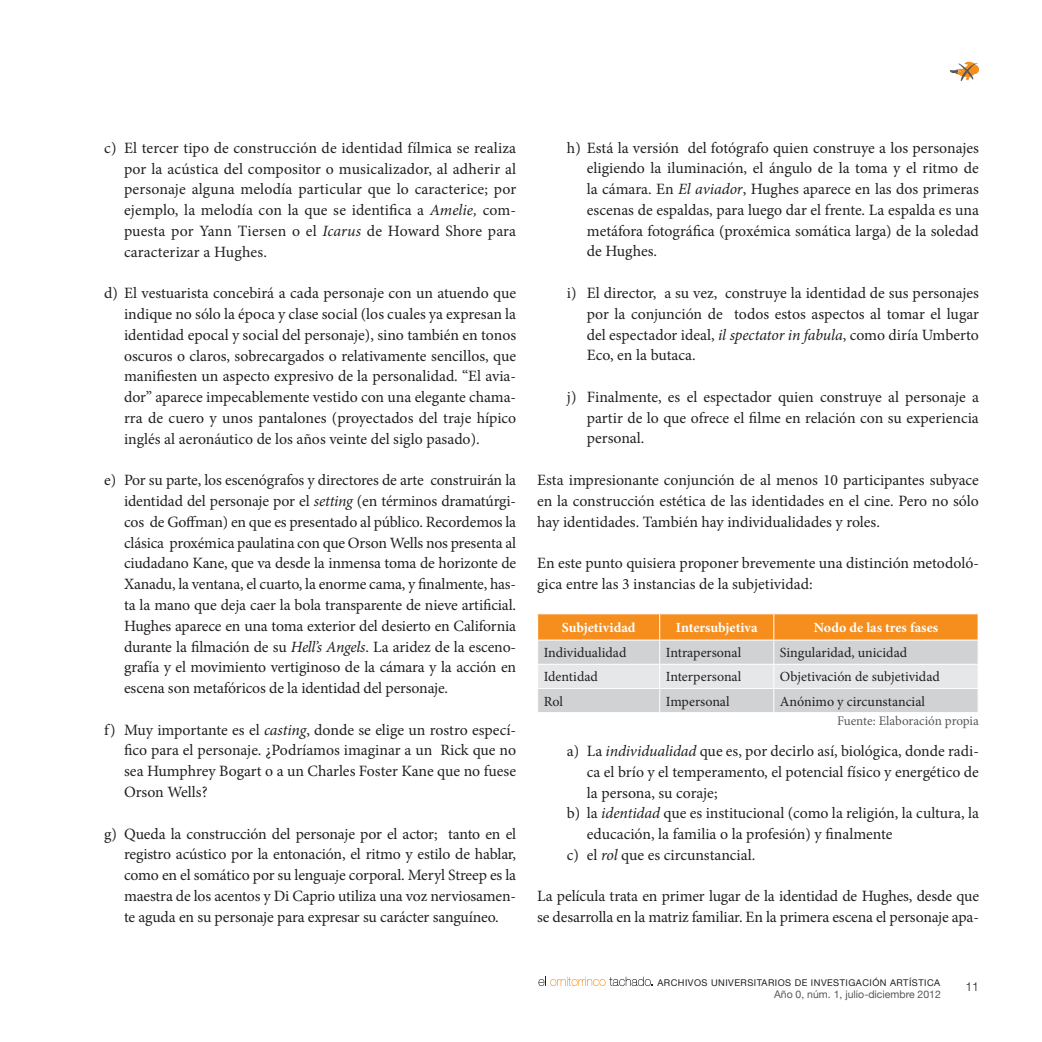
<style>
.page{position:relative;width:1042px;height:1042px;background:#fff}
.page>*{position:absolute;margin:0;border:0;box-sizing:border-box;transform-origin:0 0}
.Numeración_A{font:15.75px/20.8px "Minion Pro";color:#231f20;text-align:justify}
.Cuerpo_ESP{font:15.75px/20.8px "Minion Pro";letter-spacing:-.005em;color:#231f20}
.Cuerpo_ESP-2{font:14px "Minion Pro";color:#231f20}
.Cuerpo_ESP-3{font:700 14px "Minion Pro";color:#fff}
.Pie_foto{font:13.12px "Minion Pro";letter-spacing:-.005em;color:#57585a}
.t1{font:300 12.25px "Helvetica Neue";color:#231f20}
.t2{font:10.5px "Helvetica Neue";color:#57585a}
.t3{font:9.28px "Helvetica Neue";letter-spacing:.05em;color:#231f20}
.s1{font-style:italic}
</style>
<div class="page">
<svg style="left:949px;top:62px;width:30px;height:19px"></svg>
<svg style="left:538px;top:976px;width:114px;height:10px"></svg>
<svg style="left:537px;top:614px;width:441px;height:98px;background:#e1c7ac"></svg>
<hr style="left:537px;top:639px;width:123px;height:1px;background:#fff">
<hr style="left:660px;top:639px;width:114px;height:1px;background:#fff">
<hr style="left:774px;top:639px;width:204px;height:1px;background:#fff">
<p class="Numeración_A" style="left:124px;top:137px;width:394px;text-indent:-20px">c) El tercer tipo de construcción de identidad fílmica se realiza por la acústica del compositor o musicalizador, al adherir al personaje alguna melodía particular que lo caracterice; por ejemplo, la melodía con la que se identifica a <span class="s1">Amelie,</span> com&shy;puesta por Yann Tiersen o el <span class="s1">Icarus</span> de Howard Shore para caracterizar a Hughes.</p>
<p class="Numeración_A" style="left:124px;top:283px;width:394px;text-indent:-20px">d) El vestuarista concebirá a cada personaje con un atuendo que indique no sólo la época y clase social (los cuales ya expresan la identidad epocal y social del personaje), sino también en tonos oscuros o claros, sobrecargados o relativamente sencillos, que manifiesten un aspecto expresivo de la personalidad. “El avia&shy;dor” aparece impecablemente vestido con una elegante chama&shy;rra de cuero y unos pantalones (proyectados del traje hípico inglés al aeronáutico de los años veinte del siglo pasado).</p>
<p class="Numeración_A" style="left:124px;top:470px;width:394px;text-indent:-20px">e) Por su parte, los escenógrafos y directores de arte construirán la identidad del personaje por el <span class="s1">setting</span> (en términos dramatúrgi&shy;cos de Goffman) en que es presentado al público. Recordemos la clásica proxémica paulatina con que Orson Wells nos presenta al ciudadano Kane, que va desde la inmensa toma de horizonte de Xanadu, la ventana, el cuarto, la enorme cama, y finalmente, has&shy;ta la mano que deja caer la bola transparente de nieve artificial.<br>Hughes aparece en una toma exterior del desierto en California durante la filmación de su <span class="s1">Hell’s Angels</span>. La aridez de la esceno&shy;grafía y el movimiento vertiginoso de la cámara y la acción en escena son metafóricos de la identidad del personaje.</p>
<p class="Numeración_A" style="left:124px;top:719px;width:394px;text-indent:-20px">f) Muy importante es el <span class="s1">casting</span>, donde se elige un rostro especí&shy;fico para el personaje. ¿Podríamos imaginar a un Rick que no sea Humphrey Bogart o a un Charles Foster Kane que no fuese Orson Wells?</p>
<p class="Numeración_A" style="left:124px;top:823px;width:394px;text-indent:-20px">g) Queda la construcción del personaje por el actor; tanto en el registro acústico por la entonación, el ritmo y estilo de hablar, como en el somático por su lenguaje corporal. Meryl Streep es la maestra de los acentos y Di Caprio utiliza una voz nerviosamen&shy;te aguda en su personaje para expresar su carácter sanguíneo.</p>
<p class="Numeración_A" style="left:587px;top:137px;width:394px;text-indent:-20px">h) Está la versión del fotógrafo quien construye a los personajes eligiendo la iluminación, el ángulo de la toma y el ritmo de la cámara. En <span class="s1">El aviador</span>, Hughes aparece en las dos primeras escenas de espaldas, para luego dar el frente. La espalda es una metáfora fotográfica (proxémica somática larga) de la soledad de Hughes.</p>
<p class="Numeración_A" style="left:587px;top:283px;width:394px;text-indent:-20px">i) El director, a su vez, construye la identidad de sus personajes por la conjunción de todos estos aspectos al tomar el lugar del espectador ideal, <span class="s1">il spectator in fabula</span>, como diría Umberto Eco, en la butaca.</p>
<p class="Numeración_A" style="left:587px;top:386px;width:394px;text-indent:-20px">j) Finalmente, es el espectador quien construye al personaje a partir de lo que ofrece el filme en relación con su experiencia personal.</p>
<p class="Cuerpo_ESP" style="left:537px;top:470px;width:443px;text-align:justify">Esta impresionante conjunción de al menos 10 participantes subyace en la construcción estética de las identidades en el cine. Pero no sólo hay identidades. También hay individualidades y roles.</p>
<p class="Cuerpo_ESP" style="left:537px;top:553px;width:443px">En este punto quisiera proponer brevemente una distinción metodoló&shy;gica entre las 3 instancias de la subjetividad:</p>
<p class="Cuerpo_ESP-3" style="left:562px;top:618px;width:75px">Subjetividad</p>
<p class="Cuerpo_ESP-3" style="left:676px;top:618px;width:83px">Intersubjetiva</p>
<p class="Cuerpo_ESP-3" style="left:814px;top:618px;width:126px">Nodo de las tres fases</p>
<p class="Cuerpo_ESP-2" style="left:544px;top:643px;width:84px">Individualidad</p>
<p class="Cuerpo_ESP-2" style="left:666px;top:643px;width:77px">Intrapersonal</p>
<p class="Cuerpo_ESP-2" style="left:780px;top:643px;width:129px">Singularidad, unicidad</p>
<p class="Cuerpo_ESP-2" style="left:544px;top:667px;width:56px">Identidad</p>
<p class="Cuerpo_ESP-2" style="left:666px;top:667px;width:77px">Interpersonal</p>
<p class="Cuerpo_ESP-2" style="left:780px;top:667px;width:161px">Objetivación de subjetividad</p>
<p class="Cuerpo_ESP-2" style="left:544px;top:692px;width:21px">Rol</p>
<p class="Cuerpo_ESP-2" style="left:666px;top:692px;width:65px">Impersonal</p>
<p class="Cuerpo_ESP-2" style="left:780px;top:692px;width:147px">Anónimo y circunstancial</p>
<p class="Pie_foto" style="left:837px;top:712px;width:143px">Fuente: Elaboración propia</p>
<p class="Numeración_A" style="left:587px;top:740px;width:394px;text-indent:-20px">a) La <span class="s1">individualidad</span> que es, por decirlo así, biológica, donde radi&shy;ca el brío y el temperamento, el potencial físico y energético de la persona, su coraje;</p>
<p class="Numeración_A" style="left:587px;top:803px;width:394px;text-indent:-20px">b) la <span class="s1">identidad</span> que es institucional (como la religión, la cultura, la educación, la familia o la profesión) y finalmente</p>
<p class="Numeración_A" style="left:567px;top:844px;width:190px">c) el <span class="s1">rol</span> que es circunstancial.</p>
<p class="Cuerpo_ESP" style="left:537px;top:886px;width:443px">La película trata en primer lugar de la identidad de Hughes, desde que se desarrolla en la matriz familiar. En la primera escena el personaje apa-</p>
<p class="t3" style="left:657px;top:977px;width:284px">ARCHIVOS UNIVERSITARIOS DE INVESTIGACIÓN ARTÍSTICA</p>
<p class="t2" style="left:774px;top:987px;width:168px">Año 0, núm. 1, julio-diciembre 2012</p>
<p class="t1" style="left:965px;top:979px;width:15px">11</p>
</div>
